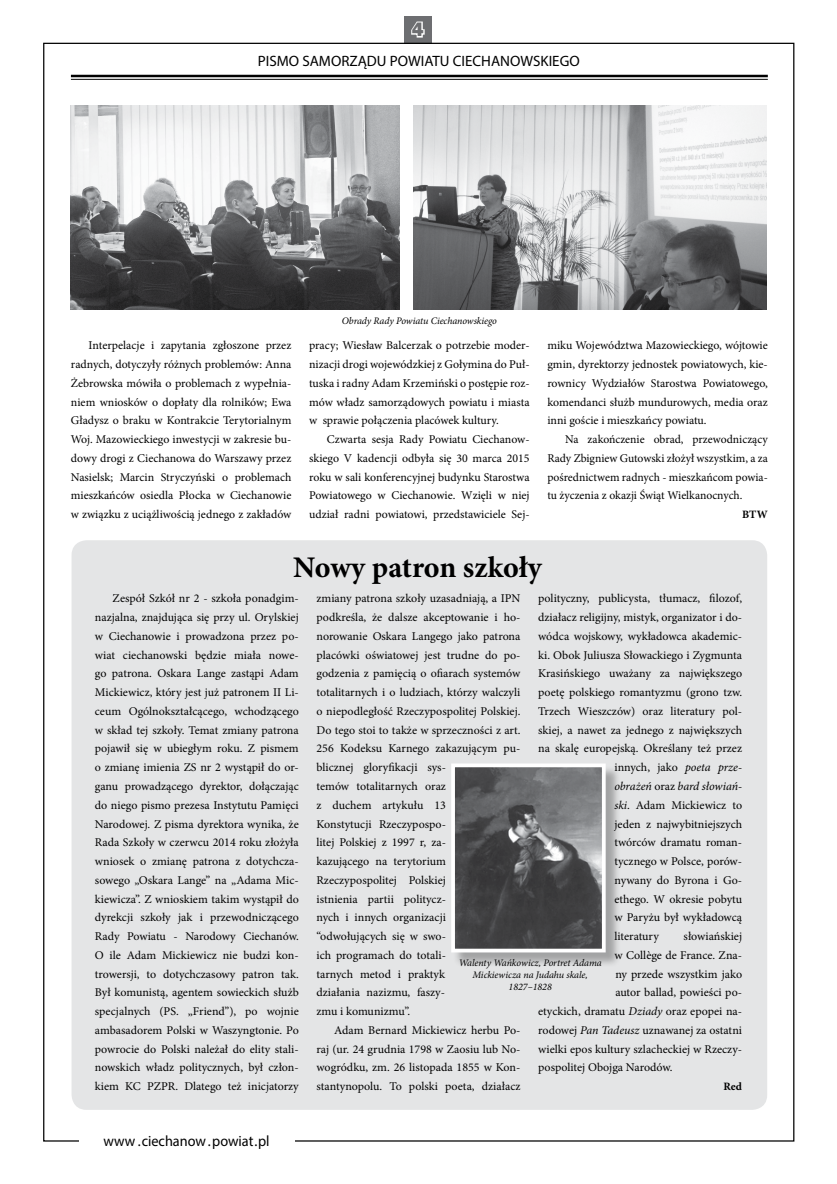
<style>
.page{position:relative;width:837px;height:1184px;background:#fff}
.page>*{position:absolute;margin:0;border:0;box-sizing:border-box;transform-origin:0 0}
.t1{font:700 30px "Minion Pro";color:#000}
.t2{font:800 20px "Franklin Gothic";color:#6d6e71}
.t3{font:15px "Myriad Pro";color:#000}
.t4{font:15px "Myriad Pro";color:#000;scale:.95 1}
.t5{font:11.88px/18.8px "Minion Pro";color:#000;text-align:justify}
.t6{font:italic 11.88px "Minion Pro";letter-spacing:-.005em;color:#000}
.t7{font:700 11.25px "Minion Pro";letter-spacing:.005em;color:#000}
.t8{font:italic 10px/12px "Minion Pro";letter-spacing:-.005em;color:#000;text-align:center}
.s1{font-style:italic}
.s2{font-style:normal}
</style>
<div class="page">
<div style="left:404px;top:16px;width:27px;height:27px;background:#6d6e71"></div>
<hr style="left:71px;top:75px;width:696px;height:2px;background:#000">
<hr style="left:71px;top:79px;width:696px;height:1px;background:#000">
<svg style="left:411px;top:21px;width:14px;height:17px"></svg>
<div style="left:71px;top:540px;width:696px;height:569px;background:#e4e5e6;border-radius:15px"></div>
<img style="left:413px;top:105px;width:353px;height:205px">
<img style="left:71px;top:105px;width:328px;height:204px">
<div style="left:453px;top:765px;width:168px;height:203px;background:#000;opacity:.29"></div>
<img style="left:456px;top:768px;width:144px;height:179px">
<div style="left:451px;top:763px;width:154px;height:189px;border:4px solid #fff"></div>
<h2 class="t2" style="left:412px;top:17px;width:13px">4</h2>
<p class="t3" style="left:258px;top:51px;width:323px">PISMO SAMORZĄDU POWIATU CIECHANOWSKIEGO</p>
<p class="t8" style="left:341px;top:314px;width:157px">Obrady Rady Powiatu Ciechanowskiego</p>
<p class="t5" style="left:71px;top:336px;width:222px;text-indent:18px">Interpelacje i zapytania zgłoszone przez radnych, dotyczyły różnych problemów: Anna Żebrowska mówiła o problemach z wypełnia&shy;niem wniosków o dopłaty dla rolników; Ewa Gładysz o braku w Kontrakcie Terytorialnym Woj. Mazowieckiego inwestycji w zakresie bu&shy;dowy drogi z Ciechanowa do Warszawy przez Nasielsk; Marcin Stryczyński o problemach mieszkańców osiedla Płocka w Ciechanowie w związku z uciążliwością jednego z zakładów</p>
<p class="t5" style="left:309px;top:336px;width:222px">pracy; Wiesław Balcerzak o potrzebie moder&shy;nizacji drogi wojewódzkiej z Gołymina do Puł&shy;tuska i radny Adam Krzemiński o postępie roz&shy;mów władz samorządowych powiatu i miasta w sprawie połączenia placówek kultury.</p>
<p class="t5" style="left:309px;top:430px;width:222px;text-indent:18px">Czwarta sesja Rady Powiatu Ciechanow&shy;skiego V kadencji odbyła się 30 marca 2015 roku w sali konferencyjnej budynku Starostwa Powiatowego w Ciechanowie. Wzięli w niej udział radni powiatowi, przedstawiciele Sej-</p>
<p class="t5" style="left:547px;top:336px;width:222px">miku Województwa Mazowieckiego, wójtowie gmin, dyrektorzy jednostek powiatowych, kie&shy;rownicy Wydziałów Starostwa Powiatowego, komendanci służb mundurowych, media oraz inni goście i mieszkańcy powiatu.</p>
<p class="t5" style="left:547px;top:430px;width:222px;text-indent:18px">Na zakończenie obrad, przewodniczący Rady Zbigniew Gutowski złożył wszystkim, a za pośrednictwem radnych - mieszkańcom powia&shy;tu życzenia z okazji Świąt Wielkanocnych.</p>
<p class="t7" style="left:742px;top:506px;width:27px">BTW</p>
<h1 class="t1" style="left:293px;top:546px;width:250px">Nowy patron szkoły</h1>
<p class="t5" style="left:95px;top:589px;width:205px;text-indent:18px">Zespół Szkół nr 2 - szkoła ponadgim&shy;nazjalna, znajdująca się przy ul. Orylskiej w Ciechanowie i prowadzona przez po&shy;wiat ciechanowski będzie miała nowe&shy;go patrona. Oskara Lange zastąpi Adam Mickiewicz, który jest już patronem II Li&shy;ceum Ogólnokształcącego, wchodzącego w skład tej szkoły. Temat zmiany patrona pojawił się w ubiegłym roku. Z pismem o zmianę imienia ZS nr 2 wystąpił do or&shy;ganu prowadzącego dyrektor, dołączając do niego pismo prezesa Instytutu Pamięci Narodowej. Z pisma dyrektora wynika, że Rada Szkoły w czerwcu 2014 roku złożyła wniosek o zmianę patrona z dotychcza&shy;sowego „Oskara Lange” na „Adama Mic&shy;kiewicza”. Z wnioskiem takim wystąpił do dyrekcji szkoły jak i przewodniczącego Rady Powiatu - Narodowy Ciechanów.<br>O ile Adam Mickiewicz nie budzi kon&shy;trowersji, to dotychczasowy patron tak.<br>Był komunistą, agentem sowieckich służb specjalnych (PS. „Friend”), po wojnie ambasadorem Polski w Waszyngtonie. Po powrocie do Polski należał do elity stali&shy;nowskich władz politycznych, był człon&shy;kiem KC PZPR. Dlatego też inicjatorzy</p>
<p class="t5" style="left:316px;top:589px;width:205px;text-align:left">zmiany patrona szkoły uzasadniają, a IPN podkreśla, że dalsze akceptowanie i ho&shy;norowanie Oskara Langego jako patrona placówki oświatowej jest trudne do po&shy;godzenia z pamięcią o ofiarach systemów totalitarnych i o ludziach, którzy walczyli o niepodległość Rzeczypospolitej Polskiej.<br>Do tego stoi to także w sprzeczności z art.<br>256 Kodeksu Karnego zakazującym pu&shy;blicznej gloryfikacji sys-<br>temów totalitarnych oraz<br>z duchem artykułu 13<br>Konstytucji Rzeczypospo-<br>litej Polskiej z 1997 r, za-<br>kazującego na terytorium<br>Rzeczypospolitej Polskiej<br>istnienia partii politycz-<br>nych i innych organizacji<br>“odwołujących się w swo-<br>ich programach do totali-<br>tarnych metod i praktyk<br>działania nazizmu, faszy-<br>zmu i komunizmu”.</p>
<p class="t5" style="left:538px;top:589px;width:205px">polityczny, publicysta, tłumacz, filozof,</p>
<p class="t5" style="left:538px;top:608px;width:205px">działacz religijny, mistyk, organizator i do-</p>
<p class="t5" style="left:538px;top:627px;width:205px">wódca wojskowy, wykładowca akademic-</p>
<p class="t5" style="left:538px;top:645px;width:205px">ki. Obok Juliusza Słowackiego i Zygmunta</p>
<p class="t5" style="left:538px;top:664px;width:205px">Krasińskiego uważany za największego</p>
<p class="t5" style="left:538px;top:683px;width:205px">poetę polskiego romantyzmu (grono tzw.</p>
<p class="t5" style="left:538px;top:702px;width:205px">Trzech Wieszczów) oraz literatury pol-</p>
<p class="t5" style="left:538px;top:720px;width:205px">skiej, a nawet za jednego z największych</p>
<p class="t5" style="left:538px;top:739px;width:205px">na skalę europejską. Określany też przez</p>
<p class="t5" style="left:614px;top:758px;width:129px">innych, jako <span class="s1">poeta prze-</span></p>
<p class="t6" style="left:614px;top:778px;width:129px">obrażeń <span class="s2">oraz</span> bard słowiań-</p>
<p class="t5" style="left:614px;top:795px;width:129px"><span class="s1">ski</span>. Adam Mickiewicz to</p>
<p class="t5" style="left:614px;top:814px;width:129px">jeden z najwybitniejszych</p>
<p class="t5" style="left:614px;top:833px;width:129px">twórców dramatu roman-</p>
<p class="t5" style="left:614px;top:852px;width:129px">tycznego w Polsce, porów-</p>
<p class="t5" style="left:614px;top:870px;width:129px">nywany do Byrona i Go-</p>
<p class="t5" style="left:614px;top:889px;width:129px">ethego. W okresie pobytu</p>
<p class="t5" style="left:614px;top:908px;width:129px">w Paryżu był wykładowcą</p>
<p class="t5" style="left:614px;top:927px;width:46px">literatury</p>
<p class="t5" style="left:683px;top:927px;width:60px">słowiańskiej</p>
<p class="t5" style="left:614px;top:945px;width:129px">w Collège de France. Zna-</p>
<p class="t5" style="left:615px;top:964px;width:128px">ny przede wszystkim jako</p>
<p class="t5" style="left:615px;top:983px;width:128px">autor ballad, powieści po-</p>
<p class="t5" style="left:538px;top:1002px;width:205px">etyckich, dramatu <span class="s1">Dziady</span> oraz epopei na-</p>
<p class="t5" style="left:538px;top:1020px;width:205px">rodowej <span class="s1">Pan Tadeusz</span> uznawanej za ostatni</p>
<p class="t5" style="left:538px;top:1039px;width:205px">wielki epos kultury szlacheckiej w Rzeczy-</p>
<p class="t5" style="left:538px;top:1058px;width:136px">pospolitej Obojga Narodów.</p>
<p class="t7" style="left:723px;top:1078px;width:20px">Red</p>
<p class="t8" style="left:458px;top:957px;width:144px">Walenty Wańkowicz, Portret Adama<br>Mickiewicza na Judahu skale,<br>1827–1828</p>
<p class="t5" style="left:316px;top:1020px;width:205px;text-indent:18px">Adam Bernard Mickiewicz herbu Po&shy;raj (ur. 24 grudnia 1798 w Zaosiu lub No&shy;wogródku, zm. 26 listopada 1855 w Kon&shy;stantynopolu. To polski poeta, działacz</p>
<p class="t4" style="left:104px;top:1131px;width:176px">www .ciechanow .powiat.pl</p>
</div>
